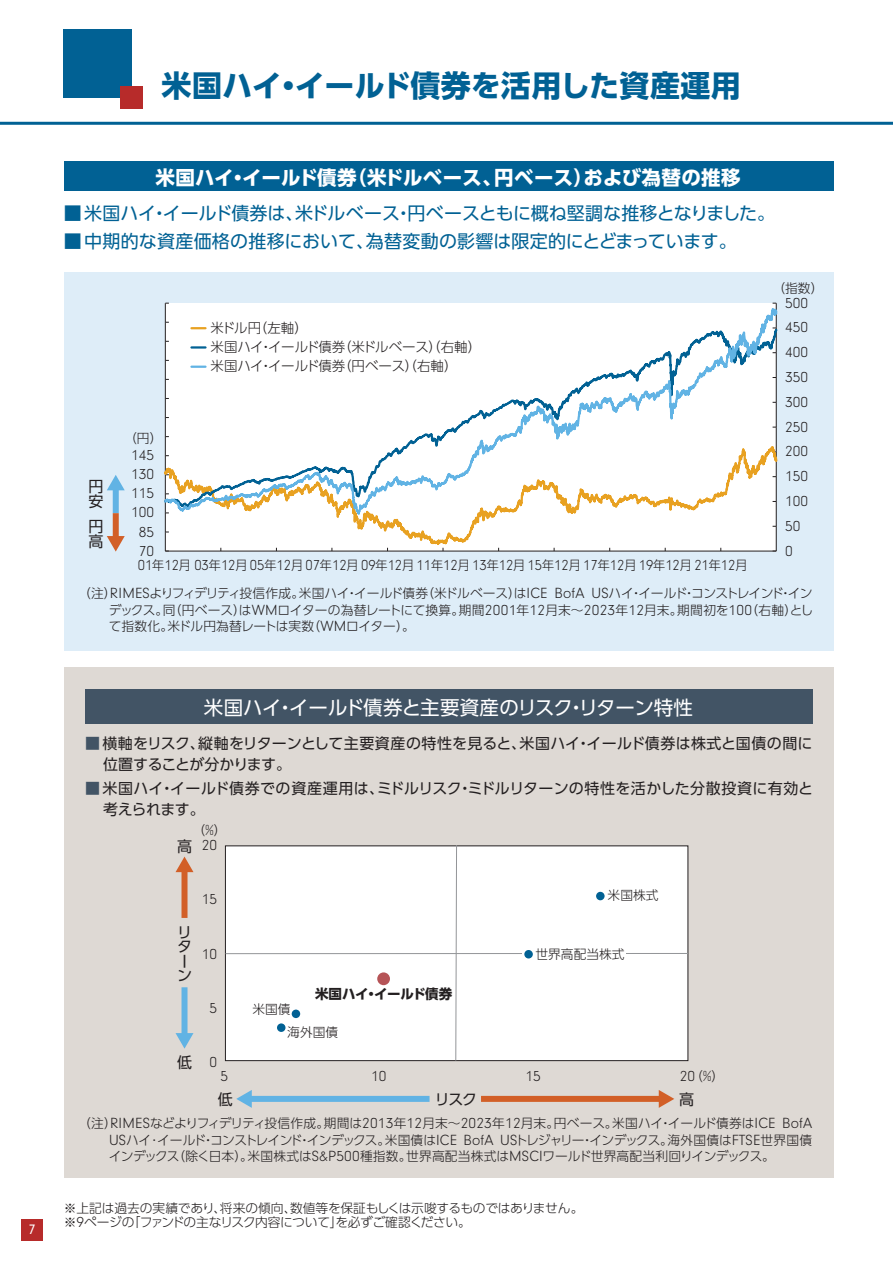
<style>
.page{position:relative;width:893px;height:1263px;background:#fff}
.page>*{position:absolute;margin:0;border:0;box-sizing:border-box;transform-origin:0 0}
.t1{font:700 30px "UD Shin Go Pro";letter-spacing:.01em;color:#016194}
.t2{font:700 19.5px "UD Shin Go Pro";letter-spacing:.015em;color:#fff}
.t3{font:19.5px "UD Shin Go Pro";letter-spacing:-.015em;color:#fff}
.t4{font:18px "UD Shin Go Pro";color:#016194}
.t5{font:300 15.3px/14.2px "Neuzeit Gro";color:#231f20}
.t6{font:15px/14.4px "UD Shin Go Pro";letter-spacing:.01em;color:#231f20}
.t7{font:14.4px "Neuzeit Gro";color:#fff}
.t8{font:300 13.5px/19.2px "UD Shin Go Pro";letter-spacing:-.02em;color:#231f20}
.t9{font:700 13.5px "UD Shin Go Pro";letter-spacing:-.015em;color:#231f20}
.t10{font:300 12.75px/16.5px "UD Shin Go Pro";letter-spacing:-.005em;color:#231f20;text-align:justify}
.s1{font-family:"UD Shin Go Pro";font-size:12.75px}
.s2{font-family:"Neuzeit Gro";font-size:15.3px}
.s3{color:#425465}
</style>
<div class="page">
<div style="left:64px;top:272px;width:769px;height:379px;background:#deedf8"></div>
<div style="left:64px;top:668px;width:769px;height:510px;background:#ded9d4"></div>
<div style="left:225px;top:846px;width:463px;height:214px;background:#fff"></div>
<div style="left:225px;top:845px;width:463px;height:216px;border:1px solid #231f20"></div>
<svg style="left:455px;top:845px;width:2px;height:216px"></svg>
<hr style="left:225px;top:953px;width:463px;height:1px;background:#939598">
<div style="left:522px;top:950px;width:104px;height:6px;background:#fff"></div>
<div style="left:277px;top:1023px;width:8px;height:9px;background:#016194;border-radius:50%"></div>
<div style="left:292px;top:1009px;width:8px;height:9px;background:#016194;border-radius:50%"></div>
<div style="left:596px;top:892px;width:9px;height:8px;background:#016194;border-radius:50%"></div>
<div style="left:524px;top:950px;width:9px;height:8px;background:#016194;border-radius:50%"></div>
<div style="left:64px;top:162px;width:769px;height:29px;background:#016194"></div>
<div style="left:85px;top:689px;width:727px;height:35px;background:#425465"></div>
<div style="left:249px;top:1096px;width:181px;height:6px;background:#61b3e4"></div>
<svg style="left:236px;top:1090px;width:16px;height:18px"></svg>
<div style="left:481px;top:1096px;width:180px;height:6px;background:#d25f27"></div>
<svg style="left:659px;top:1090px;width:15px;height:18px"></svg>
<div style="left:181px;top:987px;width:6px;height:49px;background:#61b3e4"></div>
<svg style="left:176px;top:1033px;width:17px;height:16px"></svg>
<div style="left:181px;top:869px;width:6px;height:49px;background:#d25f27"></div>
<svg style="left:176px;top:856px;width:17px;height:16px"></svg>
<div style="left:113px;top:488px;width:6px;height:25px;background:#61b3e4"></div>
<svg style="left:107px;top:475px;width:18px;height:15px"></svg>
<div style="left:113px;top:513px;width:6px;height:26px;background:#d25f27"></div>
<svg style="left:107px;top:536px;width:18px;height:16px"></svg>
<svg style="left:164px;top:302px;width:614px;height:250px;background:#f4f6f4"></svg>
<div style="left:377px;top:972px;width:13px;height:13px;background:#b65457;border-radius:50%"></div>
<div style="left:22px;top:1219px;width:21px;height:21px;background:#b72b2a"></div>
<hr style="left:0;top:122px;width:893px;height:3px;background:#016194">
<div style="left:64px;top:30px;width:68px;height:68px;background:#016194"></div>
<div style="left:121px;top:87px;width:22px;height:22px;background:#b72b2a"></div>
<p class="t7" style="left:29px;top:1221px;width:9px">7</p>
<h1 class="t1" style="left:162px;top:61px;width:581px">米国ハイ・イールド債券を活用した資産運用</h1>
<h2 class="t2" style="left:156px;top:161px;width:586px">米国ハイ・イールド債券（米ドルベース、円ベース）および為替の推移</h2>
<h3 class="t4" style="left:64px;top:199px;width:713px">■米国ハイ・イールド債券は、米ドルベース・円ベースともに概ね堅調な推移となりました。</h3>
<h3 class="t4" style="left:64px;top:227px;width:675px">■中期的な資産価格の推移において、為替変動の影響は限定的にとどまっています。</h3>
<p class="t6" style="left:88px;top:479px;width:16px;line-height:15px">円安</p>
<p class="t6" style="left:88px;top:518px;width:16px;line-height:15px">円高</p>
<p class="t10" style="left:124px;top:429px;width:40px">（円）</p>
<p class="t5" style="left:131px;top:448px;width:24px">145</p>
<p class="t5" style="left:131px;top:467px;width:24px">130</p>
<p class="t5" style="left:131px;top:487px;width:24px">115</p>
<p class="t5" style="left:131px;top:506px;width:24px">100</p>
<p class="t5" style="left:139px;top:525px;width:17px">85</p>
<p class="t8" style="left:211px;top:317px;width:272px">米ドル円（左軸）<br>米国ハイ・イールド債券（米ドルベース）（右軸）米国ハイ・イールド債券（円ベース）（右軸）</p>
<p class="t5" style="left:138px;top:544px;width:611px">70<br>01<span class="s1">年</span>12<span class="s1">月</span> 03<span class="s1">年</span>12<span class="s1">月</span> 05<span class="s1">年</span>12<span class="s1">月</span> 07<span class="s1">年</span>12<span class="s1">月</span> 09<span class="s1">年</span>12<span class="s1">月</span> 11<span class="s1">年</span>12<span class="s1">月</span> 13<span class="s1">年</span>12<span class="s1">月</span> 15<span class="s1">年</span>12<span class="s1">月</span> 17<span class="s1">年</span>12<span class="s1">月</span> 19<span class="s1">年</span>12<span class="s1">月</span> 21<span class="s1">年</span>12<span class="s1">月</span></p>
<p class="t10" style="left:772px;top:279px;width:52px">（指数）</p>
<p class="t5" style="left:785px;top:296px;width:24px">500</p>
<p class="t5" style="left:785px;top:321px;width:24px">450</p>
<p class="t5" style="left:785px;top:345px;width:24px">400</p>
<p class="t5" style="left:785px;top:370px;width:24px">350</p>
<p class="t5" style="left:785px;top:395px;width:24px">300</p>
<p class="t5" style="left:785px;top:420px;width:24px">250</p>
<p class="t5" style="left:785px;top:445px;width:24px">200</p>
<p class="t5" style="left:785px;top:469px;width:24px">150</p>
<p class="t5" style="left:785px;top:494px;width:24px">100</p>
<p class="t5" style="left:785px;top:519px;width:17px">50</p>
<p class="t5" style="left:785px;top:544px;width:9px">0</p>
<p class="t10" style="left:109px;top:584px;width:706px;text-indent:-31px">（注）<span class="s2">RIMES</span>よりフィデリティ投信作成。米国ハイ・イールド債券（米ドルベース）は<span class="s2">ICE BofA US</span>ハイ・イールド・コンストレインド・インデックス。同（円ベース）は<span class="s2">WM</span>ロイターの為替レートにて換算。期間<span class="s2">2001</span>年<span class="s2">12</span>月末～<span class="s2">2023</span>年<span class="s2">12</span>月末。期間初を<span class="s2">100</span>（右軸）として指数化。米ドル円為替レートは実数（<span class="s2">WM</span>ロイター）。</p>
<h2 class="t3" style="left:204px;top:691px;width:491px">米国ハイ・イールド債券と主要資産のリスク・リターン特性</h2>
<p class="t6" style="left:103px;top:732px;width:711px;line-height:21px;text-indent:-18px"><span class="s3">■</span>横軸をリスク、縦軸をリターンとして主要資産の特性を見ると、米国ハイ・イールド債券は株式と国債の間に位置することが分かります。</p>
<p class="t6" style="left:103px;top:777px;width:712px;line-height:21px;text-indent:-18px"><span class="s3">■</span>米国ハイ・イールド債券での資産運用は、ミドルリスク・ミドルリターンの特性を活かした分散投資に有効と考えられます。</p>
<p class="t6" style="left:177px;top:838px;width:16px">高</p>
<p class="t10" style="left:192px;top:821px;width:36px">（<span class="s2">%</span>）</p>
<p class="t5" style="left:202px;top:838px;width:17px">20</p>
<p class="t6" style="left:177px;top:925px;width:15px">リターン</p>
<p class="t6" style="left:177px;top:1054px;width:16px">低</p>
<p class="t5" style="left:202px;top:892px;width:17px">15</p>
<p class="t10" style="left:608px;top:887px;width:52px">米国株式</p>
<p class="t5" style="left:202px;top:947px;width:17px">10</p>
<p class="t10" style="left:535px;top:945px;width:91px">世界高配当株式</p>
<p class="t9" style="left:315px;top:982px;width:139px">米国ハイ・イールド債券</p>
<p class="t5" style="left:209px;top:1001px;width:9px">5</p>
<p class="t10" style="left:252px;top:1001px;width:40px">米国債</p>
<p class="t10" style="left:287px;top:1023px;width:52px">海外国債</p>
<p class="t5" style="left:209px;top:1056px;width:9px">0</p>
<p class="t10" style="left:690px;top:1068px;width:36px">（<span class="s2">%</span>）</p>
<p class="t5" style="left:221px;top:1069px;width:9px">5</p>
<p class="t5" style="left:371px;top:1069px;width:17px">10</p>
<p class="t5" style="left:525px;top:1069px;width:17px">15</p>
<p class="t5" style="left:680px;top:1069px;width:17px">20</p>
<p class="t6" style="left:218px;top:1092px;width:16px">低</p>
<p class="t6" style="left:679px;top:1092px;width:16px">高</p>
<p class="t6" style="left:435px;top:1092px;width:44px">リスク</p>
<p class="t10" style="left:109px;top:1114px;width:705px;text-indent:-31px">（注）<span class="s2">RIMES</span>などよりフィデリティ投信作成。期間は<span class="s2">2013</span>年<span class="s2">12</span>月末～<span class="s2">2023</span>年<span class="s2">12</span>月末。円ベース。米国ハイ・イールド債券は<span class="s2">ICE BofA US</span>ハイ･イールド・コンストレインド・インデックス。米国債は<span class="s2">ICE BofA US</span>トレジャリー・インデックス。海外国債は<span class="s2">FTSE</span>世界国債インデックス（除く日本）。米国株式は<span class="s2">S&amp;P500</span>種指数。世界高配当株式は<span class="s2">MSCI</span>ワールド世界高配当利回りインデックス。</p>
<p class="t10" style="left:64px;top:1200px;width:521px;line-height:14.2px">※上記は過去の実績であり、将来の傾向、数値等を保証もしくは示唆するものではありません。※<span class="s2">9</span>ページの「ファンドの主なリスク内容について」を必ずご確認ください。</p>
</div>
